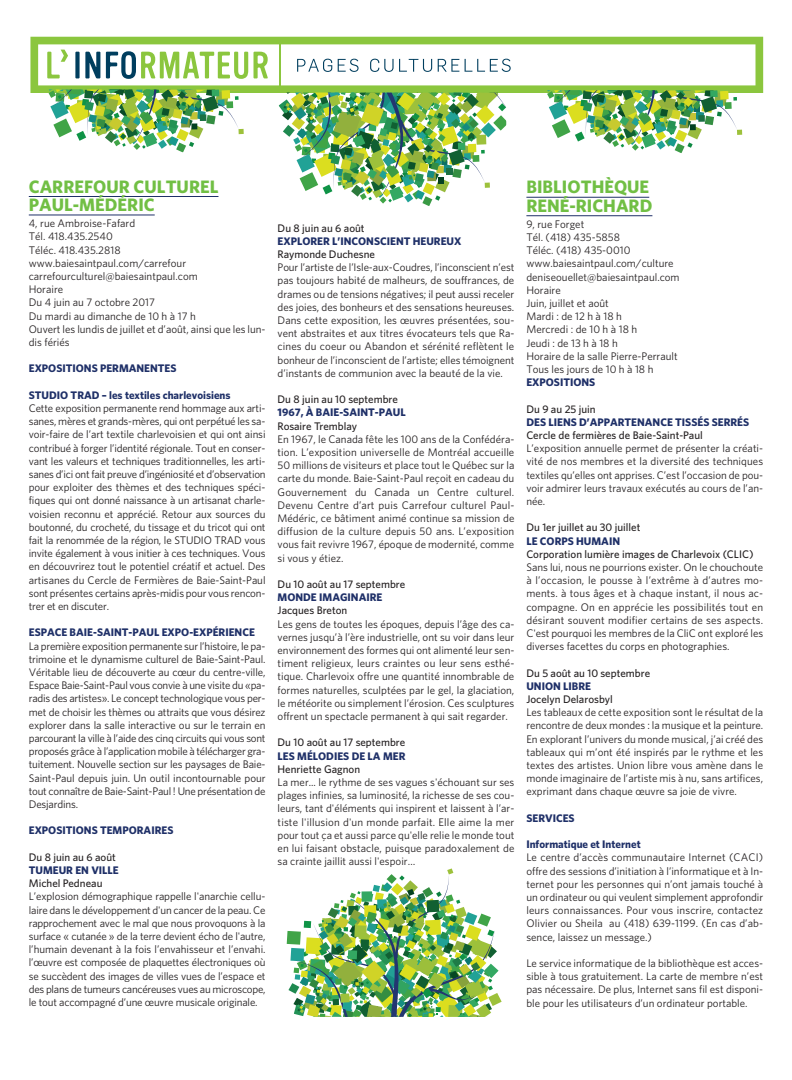
<style>
.page{position:relative;width:792px;height:1080px;background:#fff}
.page>*{position:absolute;margin:0;border:0;box-sizing:border-box;transform-origin:0 0}
.t1{font:700 18px/18.5px "Whitney";color:#71bf44}
.t2{font:11px/13.2px "Whitney";color:#231f20;text-align:justify}
.t3{font:700 11px "Whitney";color:#1f3068}
.t4{font:500 11px "Whitney";color:#231f20}
</style>
<div class="page">
<div style="left:30px;top:33px;width:733px;height:60px;background:linear-gradient(to right,#fff,#fff)"></div>
<svg style="left:30px;top:37px;width:733px;height:56px"></svg>
<hr style="left:279px;top:45px;width:2px;height:46px;background:#8bc63e">
<div style="left:75px;top:52px;width:5px;height:26px;background:#003e5e"></div>
<svg style="left:85px;top:52px;width:15px;height:26px"></svg>
<svg style="left:106px;top:51px;width:142px;height:28px"></svg>
<svg style="left:254px;top:52px;width:14px;height:26px"></svg>
<svg style="left:47px;top:50px;width:21px;height:28px"></svg>
<svg style="left:297px;top:59px;width:35px;height:13px"></svg>
<svg style="left:338px;top:59px;width:21px;height:13px"></svg>
<svg style="left:370px;top:59px;width:62px;height:13px"></svg>
<svg style="left:438px;top:59px;width:21px;height:13px"></svg>
<svg style="left:465px;top:59px;width:46px;height:13px"></svg>
<hr style="left:29px;top:196px;width:189px;height:1px;background:#1f3068">
<hr style="left:29px;top:215px;width:126px;height:1px;background:#1f3068">
<hr style="left:526px;top:197px;width:123px;height:1px;background:#1f3068">
<hr style="left:526px;top:215px;width:126px;height:1px;background:#1f3068">
<img style="left:47px;top:89px;width:197px;height:64px">
<img style="left:287px;top:868px;width:215px;height:149px">
<img style="left:545px;top:90px;width:197px;height:63px">
<img style="left:279px;top:92px;width:227px;height:114px">
<h1 class="t1" style="left:29px;top:177px;width:191px">CARREFOUR CULTUREL<br>PAUL-MÉDÉRIC</h1>
<p class="t2" style="left:29px;top:217px;width:238px;text-align:left">4, rue Ambroise-Fafard<br>Tél. 418.435.2540<br>Téléc. 418.435.2818 www.baiesaintpaul.com/carrefour carrefourculturel@baiesaintpaul.com<br>Horaire<br>Du 4 juin au 7 octobre 2017<br>Du mardi au dimanche de 10 h à 17 h<br>Ouvert les lundis de juillet et d’août, ainsi que les lun&shy;dis fériés</p>
<p class="t3" style="left:29px;top:362px;width:149px">EXPOSITIONS PERMANENTES</p>
<p class="t3" style="left:29px;top:389px;width:203px">STUDIO TRAD – les textiles charlevoisiens</p>
<p class="t2" style="left:29px;top:401px;width:238px">Cette exposition permanente rend hommage aux arti&shy;sanes, mères et grands-mères, qui ont perpétué les sa&shy;voir-faire de l’art textile charlevoisien et qui ont ainsi contribué à forger l’identité régionale. Tout en conser&shy;vant les valeurs et techniques traditionnelles, les arti&shy;sanes d’ici ont fait preuve d’ingéniosité et d’observation pour exploiter des thèmes et des techniques spéci&shy;fiques qui ont donné naissance à un artisanat charle&shy;voisien reconnu et apprécié. Retour aux sources du boutonné, du crocheté, du tissage et du tricot qui ont fait la renommée de la région, le STUDIO TRAD vous invite également à vous initier à ces techniques. Vous en découvrirez tout le potentiel créatif et actuel. Des artisanes du Cercle de Fermières de Baie-Saint-Paul sont présentes certains après-midis pour vous rencon&shy;trer et en discuter.</p>
<p class="t3" style="left:29px;top:626px;width:228px">ESPACE BAIE-SAINT-PAUL EXPO-EXPÉRIENCE</p>
<p class="t2" style="left:29px;top:639px;width:238px">La première exposition permanente sur l’histoire, le pa&shy;trimoine et le dynamisme culturel de Baie-Saint-Paul.<br>Véritable lieu de découverte au cœur du centre-ville, Espace Baie-Saint-Paul vous convie à une visite du «pa&shy;radis des artistes». Le concept technologique vous per&shy;met de choisir les thèmes ou attraits que vous désirez explorer dans la salle interactive ou sur le terrain en parcourant la ville à l’aide des cinq circuits qui vous sont proposés grâce à l’application mobile à télécharger gra&shy;tuitement. Nouvelle section sur les paysages de Baie-Saint-Paul depuis juin. Un outil incontournable pour tout connaître de Baie-Saint-Paul ! Une présentation de Desjardins.</p>
<p class="t3" style="left:29px;top:824px;width:146px">EXPOSITIONS TEMPORAIRES</p>
<p class="t4" style="left:29px;top:851px;width:89px">Du 8 juin au 6 août</p>
<p class="t3" style="left:29px;top:864px;width:92px">TUMEUR EN VILLE</p>
<p class="t4" style="left:29px;top:877px;width:75px">Michel Pedneau</p>
<p class="t2" style="left:29px;top:890px;width:238px">L’explosion démographique rappelle l'anarchie cellu&shy;laire dans le développement d'un cancer de la peau. Ce rapprochement avec le mal que nous provoquons à la surface « cutanée » de la terre devient écho de l'autre, l’humain devenant à la fois l’envahisseur et l’envahi. l’œuvre est composée de plaquettes électroniques où se succèdent des images de villes vues de l’espace et des plans de tumeurs cancéreuses vues au microscope, le tout accompagné d’une œuvre musicale originale.</p>
<p class="t4" style="left:278px;top:222px;width:89px">Du 8 juin au 6 août</p>
<p class="t3" style="left:278px;top:235px;width:185px">EXPLORER L’INCONSCIENT HEUREUX</p>
<p class="t4" style="left:278px;top:248px;width:99px">Raymonde Duchesne</p>
<p class="t2" style="left:278px;top:261px;width:238px">Pour l’artiste de l’Isle-aux-Coudres, l’inconscient n’est pas toujours habité de malheurs, de souffrances, de drames ou de tensions négatives; il peut aussi receler des joies, des bonheurs et des sensations heureuses.<br>Dans cette exposition, les œuvres présentées, sou&shy;vent abstraites et aux titres évocateurs tels que Ra&shy;cines du coeur ou Abandon et sérénité reflètent le bonheur de l’inconscient de l’artiste; elles témoignent d’instants de communion avec la beauté de la vie.</p>
<p class="t4" style="left:278px;top:393px;width:122px">Du 8 juin au 10 septembre</p>
<p class="t3" style="left:278px;top:406px;width:130px">1967, À BAIE-SAINT-PAUL</p>
<p class="t4" style="left:278px;top:420px;width:81px">Rosaire Tremblay</p>
<p class="t2" style="left:278px;top:432px;width:238px">En 1967, le Canada fête les 100 ans de la Confédéra&shy;tion. L’exposition universelle de Montréal accueille 50 millions de visiteurs et place tout le Québec sur la carte du monde. Baie-Saint-Paul reçoit en cadeau du Gouvernement du Canada un Centre culturel.<br>Devenu Centre d’art puis Carrefour culturel Paul-Médéric, ce bâtiment animé continue sa mission de diffusion de la culture depuis 50 ans. L’exposition vous fait revivre 1967, époque de modernité, comme si vous y étiez.</p>
<p class="t4" style="left:278px;top:578px;width:129px">Du 10 août au 17 septembre</p>
<p class="t3" style="left:278px;top:591px;width:106px">MONDE IMAGINAIRE</p>
<p class="t4" style="left:278px;top:604px;width:71px">Jacques Breton</p>
<p class="t2" style="left:278px;top:617px;width:238px">Les gens de toutes les époques, depuis l’âge des ca&shy;vernes jusqu’à l’ère industrielle, ont su voir dans leur environnement des formes qui ont alimenté leur sen&shy;timent religieux, leurs craintes ou leur sens esthé&shy;tique. Charlevoix offre une quantité innombrable de formes naturelles, sculptées par le gel, la glaciation, le météorite ou simplement l’érosion. Ces sculptures offrent un spectacle permanent à qui sait regarder.</p>
<p class="t4" style="left:278px;top:736px;width:129px">Du 10 août au 17 septembre</p>
<p class="t3" style="left:278px;top:750px;width:129px">LES MÉLODIES DE LA MER</p>
<p class="t4" style="left:278px;top:763px;width:84px">Henriette Gagnon</p>
<p class="t2" style="left:278px;top:775px;width:238px">La mer... le rythme de ses vagues s'échouant sur ses plages infinies, sa luminosité, la richesse de ses cou&shy;leurs, tant d'éléments qui inspirent et laissent à l’ar&shy;tiste l'illusion d'un monde parfait. Elle aime la mer pour tout ça et aussi parce qu'elle relie le monde tout en lui faisant obstacle, puisque paradoxalement de sa crainte jaillit aussi l'espoir…</p>
<h1 class="t1" style="left:526px;top:178px;width:128px">BIBLIOTHÈQUE<br>RENÉ-RICHARD</h1>
<p class="t2" style="left:526px;top:217px;width:155px;text-align:left">9, rue Forget<br>Tél. (418) 435-5858<br>Téléc. (418) 435-0010 www.baiesaintpaul.com/culture deniseouellet@baiesaintpaul.com<br>Horaire<br>Juin, juillet et août<br>Mardi : de 12 h à 18 h<br>Mercredi : de 10 h à 18 h<br>Jeudi : de 13 h à 18 h<br>Horaire de la salle Pierre-Perrault<br>Tous les jours de 10 h à 18 h</p>
<p class="t3" style="left:526px;top:376px;width:70px">EXPOSITIONS</p>
<p class="t4" style="left:526px;top:403px;width:71px">Du 9 au 25 juin</p>
<p class="t3" style="left:526px;top:416px;width:224px">DES LIENS D’APPARTENANCE TISSÉS SERRÉS</p>
<p class="t4" style="left:526px;top:429px;width:178px">Cercle de fermières de Baie-Saint-Paul</p>
<p class="t2" style="left:526px;top:442px;width:238px">L’exposition annuelle permet de présenter la créati&shy;vité de nos membres et la diversité des techniques textiles qu’elles ont apprises. C’est l’occasion de pou&shy;voir admirer leurs travaux exécutés au cours de l’an&shy;née.</p>
<p class="t4" style="left:526px;top:521px;width:116px">Du 1er juillet au 30 juillet</p>
<p class="t3" style="left:526px;top:535px;width:95px">LE CORPS HUMAIN</p>
<p class="t4" style="left:526px;top:548px;width:229px">Corporation lumière images de Charlevoix (CLIC)</p>
<p class="t2" style="left:526px;top:561px;width:238px">Sans lui, nous ne pourrions exister. On le chouchoute à l’occasion, le pousse à l’extrême à d’autres mo&shy;ments. à tous âges et à chaque instant, il nous ac&shy;compagne. On en apprécie les possibilités tout en désirant souvent modifier certains de ses aspects.<br>C'est pourquoi les membres de la CliC ont exploré les diverses facettes du corps en photographies.</p>
<p class="t4" style="left:526px;top:667px;width:125px">Du 5 août au 10 septembre</p>
<p class="t3" style="left:526px;top:680px;width:66px">UNION LIBRE</p>
<p class="t4" style="left:526px;top:693px;width:88px">Jocelyn Delarosbyl</p>
<p class="t2" style="left:526px;top:706px;width:238px">Les tableaux de cette exposition sont le résultat de la rencontre de deux mondes : la musique et la peinture.<br>En explorant l’univers du monde musical, j’ai créé des tableaux qui m’ont été inspirés par le rythme et les textes des artistes. Union libre vous amène dans le monde imaginaire de l’artiste mis à nu, sans artifices, exprimant dans chaque œuvre sa joie de vivre.</p>
<p class="t3" style="left:526px;top:812px;width:50px">SERVICES</p>
<p class="t3" style="left:526px;top:838px;width:116px">Informatique et Internet</p>
<p class="t2" style="left:526px;top:851px;width:238px">Le centre d’accès communautaire Internet (CACI) offre des sessions d’initiation à l’informatique et à In&shy;ternet pour les personnes qui n’ont jamais touché à un ordinateur ou qui veulent simplement approfondir leurs connaissances. Pour vous inscrire, contactez Olivier ou Sheila au (418) 639-1199. (En cas d’ab&shy;sence, laissez un message.)</p>
<p class="t2" style="left:526px;top:957px;width:238px">Le service informatique de la bibliothèque est acces&shy;sible à tous gratuitement. La carte de membre n’est pas nécessaire. De plus, Internet sans fil est disponi&shy;ble pour les utilisateurs d’un ordinateur portable.</p>
</div>
